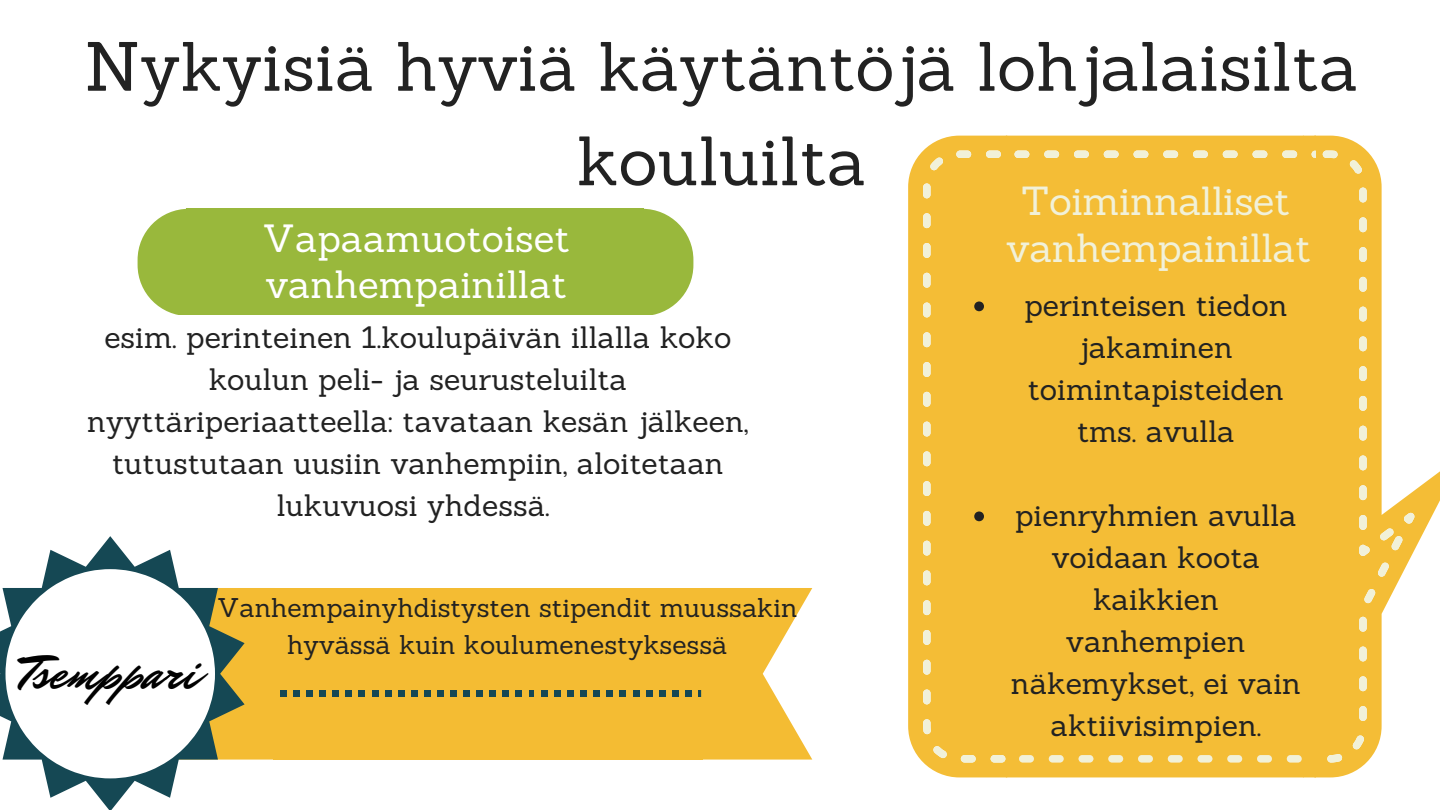
<style>
.page{position:relative;width:1440px;height:810px;background:#fff}
.page>*{position:absolute;margin:0;border:0;box-sizing:border-box;transform-origin:0 0}
.t1{font:67.9px/94.5px "Sanchez";color:#222;text-align:center}
.t2{font:49.8px "Mr Dafoe";color:#010101}
.t3{font:39.6px/47.2px "Sanchez";letter-spacing:-.01em;color:#f1f1d9;text-align:center}
.t4{font:38.4px/45.8px "Sanchez";color:#fff}
.t5{font:30.2px/42px "Sanchez";color:#222;text-align:center}
.t6{font:26.4px/36.8px "Sanchez";color:#222;text-align:center}
</style>
<div class="page">
<div style="left:187px;top:209px;width:457px;height:105px;background:#99b83c"></div>
<svg style="left:644px;top:209px;width:49px;height:105px"></svg>
<svg style="left:138px;top:209px;width:49px;height:105px"></svg>
<svg style="left:1316px;top:136px;width:124px;height:641px;fill:#f4bd36"></svg>
<svg style="left:1359px;top:545px;width:11px;height:11px"></svg>
<div style="left:1359px;top:455px;width:8px;height:15px;background:#f1f1d9;border-radius:4px"></div>
<svg style="left:1327px;top:754px;width:15px;height:9px"></svg>
<div style="left:1359px;top:485px;width:8px;height:15px;background:#f1f1d9;border-radius:4px"></div>
<div style="left:1359px;top:515px;width:8px;height:15px;background:#f1f1d9;border-radius:4px"></div>
<div style="left:1359px;top:676px;width:8px;height:15px;background:#f1f1d9;border-radius:4px"></div>
<svg style="left:1364px;top:589px;width:12px;height:14px"></svg>
<svg style="left:1377px;top:562px;width:12px;height:15px"></svg>
<div style="left:1359px;top:617px;width:8px;height:15px;background:#f1f1d9;border-radius:4px"></div>
<svg style="left:1352px;top:735px;width:13px;height:14px"></svg>
<div style="left:1359px;top:647px;width:8px;height:14px;background:#f1f1d9;border-radius:4px"></div>
<div style="left:1359px;top:706px;width:8px;height:15px;background:#f1f1d9;border-radius:4px"></div>
<svg style="left:1380px;top:513px;width:35px;height:37px"></svg>
<div style="left:1359px;top:396px;width:8px;height:15px;background:#f1f1d9;border-radius:4px"></div>
<div style="left:1359px;top:336px;width:8px;height:15px;background:#f1f1d9;border-radius:4px"></div>
<div style="left:1359px;top:366px;width:8px;height:15px;background:#f1f1d9;border-radius:4px"></div>
<div style="left:1359px;top:426px;width:8px;height:15px;background:#f1f1d9;border-radius:4px"></div>
<div style="left:1359px;top:307px;width:8px;height:15px;background:#f1f1d9;border-radius:4px"></div>
<div style="left:1359px;top:247px;width:8px;height:15px;background:#f1f1d9;border-radius:4px"></div>
<div style="left:1359px;top:277px;width:8px;height:15px;background:#f1f1d9;border-radius:4px"></div>
<div style="left:1359px;top:217px;width:8px;height:15px;background:#f1f1d9;border-radius:4px"></div>
<div style="left:1359px;top:188px;width:8px;height:14px;background:#f1f1d9;border-radius:4px"></div>
<svg style="left:1349px;top:160px;width:13px;height:14px"></svg>
<svg style="left:1323px;top:151px;width:15px;height:7px"></svg>
<div style="left:908px;top:136px;width:98px;height:641px;background:#f4bd36"></div>
<div style="left:923px;top:362px;width:8px;height:15px;background:#f1f1d9;border-radius:4px"></div>
<div style="left:923px;top:332px;width:8px;height:15px;background:#f1f1d9;border-radius:4px"></div>
<div style="left:923px;top:392px;width:8px;height:15px;background:#f1f1d9;border-radius:4px"></div>
<div style="left:923px;top:303px;width:8px;height:14px;background:#f1f1d9;border-radius:4px"></div>
<div style="left:923px;top:422px;width:8px;height:15px;background:#f1f1d9;border-radius:4px"></div>
<div style="left:923px;top:273px;width:8px;height:15px;background:#f1f1d9;border-radius:4px"></div>
<div style="left:923px;top:243px;width:8px;height:15px;background:#f1f1d9;border-radius:4px"></div>
<div style="left:923px;top:690px;width:8px;height:14px;background:#f1f1d9;border-radius:4px"></div>
<div style="left:923px;top:630px;width:8px;height:15px;background:#f1f1d9;border-radius:4px"></div>
<div style="left:923px;top:600px;width:8px;height:15px;background:#f1f1d9;border-radius:4px"></div>
<div style="left:923px;top:660px;width:8px;height:15px;background:#f1f1d9;border-radius:4px"></div>
<div style="left:923px;top:570px;width:8px;height:15px;background:#f1f1d9;border-radius:4px"></div>
<div style="left:923px;top:481px;width:8px;height:15px;background:#f1f1d9;border-radius:4px"></div>
<div style="left:923px;top:541px;width:8px;height:15px;background:#f1f1d9;border-radius:4px"></div>
<div style="left:923px;top:451px;width:8px;height:15px;background:#f1f1d9;border-radius:4px"></div>
<div style="left:923px;top:511px;width:8px;height:15px;background:#f1f1d9;border-radius:4px"></div>
<div style="left:991px;top:755px;width:14px;height:8px;background:#f1f1d9;border-radius:4px"></div>
<div style="left:961px;top:755px;width:15px;height:8px;background:#f1f1d9;border-radius:4px"></div>
<svg style="left:933px;top:746px;width:14px;height:12px"></svg>
<svg style="left:923px;top:719px;width:8px;height:15px"></svg>
<div style="left:923px;top:183px;width:8px;height:15px;background:#f1f1d9;border-radius:4px"></div>
<div style="left:923px;top:213px;width:8px;height:15px;background:#f1f1d9;border-radius:4px"></div>
<svg style="left:930px;top:157px;width:13px;height:13px"></svg>
<div style="left:956px;top:151px;width:15px;height:7px;background:#f1f1d9;border-radius:4px"></div>
<div style="left:986px;top:151px;width:15px;height:7px;background:#f1f1d9;border-radius:4px"></div>
<div style="left:1006px;top:136px;width:297px;height:641px;background:#f4bd36"></div>
<div style="left:1014px;top:151px;width:15px;height:7px;background:#f1f1d9;border-radius:4px"></div>
<div style="left:1074px;top:151px;width:15px;height:7px;background:#f1f1d9;border-radius:4px"></div>
<div style="left:1044px;top:151px;width:15px;height:7px;background:#f1f1d9;border-radius:4px"></div>
<div style="left:1104px;top:151px;width:15px;height:7px;background:#f1f1d9;border-radius:4px"></div>
<div style="left:1193px;top:151px;width:15px;height:7px;background:#f1f1d9;border-radius:4px"></div>
<div style="left:1163px;top:151px;width:15px;height:7px;background:#f1f1d9;border-radius:4px"></div>
<div style="left:1253px;top:151px;width:14px;height:7px;background:#f1f1d9;border-radius:4px"></div>
<div style="left:1223px;top:151px;width:15px;height:7px;background:#f1f1d9;border-radius:4px"></div>
<div style="left:1133px;top:151px;width:15px;height:7px;background:#f1f1d9;border-radius:4px"></div>
<div style="left:1282px;top:151px;width:15px;height:7px;background:#f1f1d9;border-radius:4px"></div>
<div style="left:1303px;top:136px;width:13px;height:641px;background:#f4bd36"></div>
<svg style="left:974px;top:302px;width:10px;height:9px"></svg>
<svg style="left:974px;top:512px;width:10px;height:9px"></svg>
<div style="left:274px;top:588px;width:261px;height:172px;background:#f4bc33"></div>
<div style="left:529px;top:690px;width:6px;height:7px;background:#154854"></div>
<div style="left:516px;top:690px;width:6px;height:7px;background:#154854"></div>
<div style="left:503px;top:690px;width:6px;height:7px;background:#154854"></div>
<div style="left:476px;top:690px;width:7px;height:7px;background:#154854"></div>
<div style="left:463px;top:690px;width:7px;height:7px;background:#154854"></div>
<div style="left:489px;top:690px;width:7px;height:7px;background:#154854"></div>
<div style="left:450px;top:690px;width:7px;height:7px;background:#154854"></div>
<div style="left:306px;top:690px;width:7px;height:7px;background:#154854"></div>
<div style="left:319px;top:690px;width:7px;height:7px;background:#154854"></div>
<div style="left:332px;top:690px;width:7px;height:7px;background:#154854"></div>
<div style="left:293px;top:690px;width:7px;height:7px;background:#154854"></div>
<div style="left:280px;top:690px;width:7px;height:7px;background:#154854"></div>
<div style="left:359px;top:690px;width:6px;height:7px;background:#154854"></div>
<div style="left:398px;top:690px;width:6px;height:7px;background:#154854"></div>
<div style="left:411px;top:690px;width:7px;height:7px;background:#154854"></div>
<div style="left:424px;top:690px;width:7px;height:7px;background:#154854"></div>
<div style="left:372px;top:690px;width:6px;height:7px;background:#154854"></div>
<div style="left:437px;top:690px;width:7px;height:7px;background:#154854"></div>
<div style="left:385px;top:690px;width:6px;height:7px;background:#154854"></div>
<div style="left:346px;top:690px;width:6px;height:7px;background:#154854"></div>
<div style="left:535px;top:588px;width:168px;height:172px;background:#f4bc33"></div>
<div style="left:567px;top:690px;width:7px;height:7px;background:#154854"></div>
<div style="left:580px;top:690px;width:7px;height:7px;background:#154854"></div>
<div style="left:594px;top:690px;width:6px;height:7px;background:#154854"></div>
<div style="left:554px;top:690px;width:7px;height:7px;background:#154854"></div>
<div style="left:541px;top:690px;width:7px;height:7px;background:#154854"></div>
<div style="left:620px;top:690px;width:6px;height:7px;background:#154854"></div>
<div style="left:659px;top:690px;width:6px;height:7px;background:#154854"></div>
<div style="left:672px;top:690px;width:7px;height:7px;background:#154854"></div>
<div style="left:685px;top:690px;width:7px;height:7px;background:#154854"></div>
<div style="left:633px;top:690px;width:6px;height:7px;background:#154854"></div>
<div style="left:646px;top:690px;width:6px;height:7px;background:#154854"></div>
<div style="left:607px;top:690px;width:6px;height:7px;background:#154854"></div>
<svg style="left:698px;top:588px;width:114px;height:172px"></svg>
<svg style="left:0;top:536px;width:175px;height:274px"></svg>
<svg style="left:5px;top:569px;width:269px;height:209px"></svg>
<h1 class="t1" style="left:85px;top:19px;width:1275px">Nykyisiä hyviä käytäntöjä lohjalaisilta kouluilta</h1>
<h3 class="t3" style="left:1006px;top:176px;width:306px">Toiminnalliset vanhempainillat</h3>
<p class="t5" style="left:1024px;top:284px;width:264px">perinteisen tiedon jakaminen toimintapisteiden tms. avulla</p>
<p class="t4" style="left:263px;top:215px;width:309px">Vapaamuotoiset vanhempainillat</p>
<p class="t5" style="left:87px;top:316px;width:663px">esim. perinteinen 1.koulupäivän illalla koko koulun peli- ja seurusteluilta nyyttäriperiaatteella: tavataan kesän jälkeen, tutustutaan uusiin vanhempiin, aloitetaan lukuvuosi yhdessä.</p>
<p class="t5" style="left:1011px;top:494px;width:292px">pienryhmien avulla voidaan koota kaikkien vanhempien näkemykset, ei vain aktiivisimpien.</p>
<p class="t6" style="left:217px;top:589px;width:582px">Vanhempainyhdistysten stipendit muussakin hyvässä kuin koulumenestyksessä</p>
<h2 class="t2" style="left:21px;top:639px;width:179px">Tsemppari</h2>
</div>
